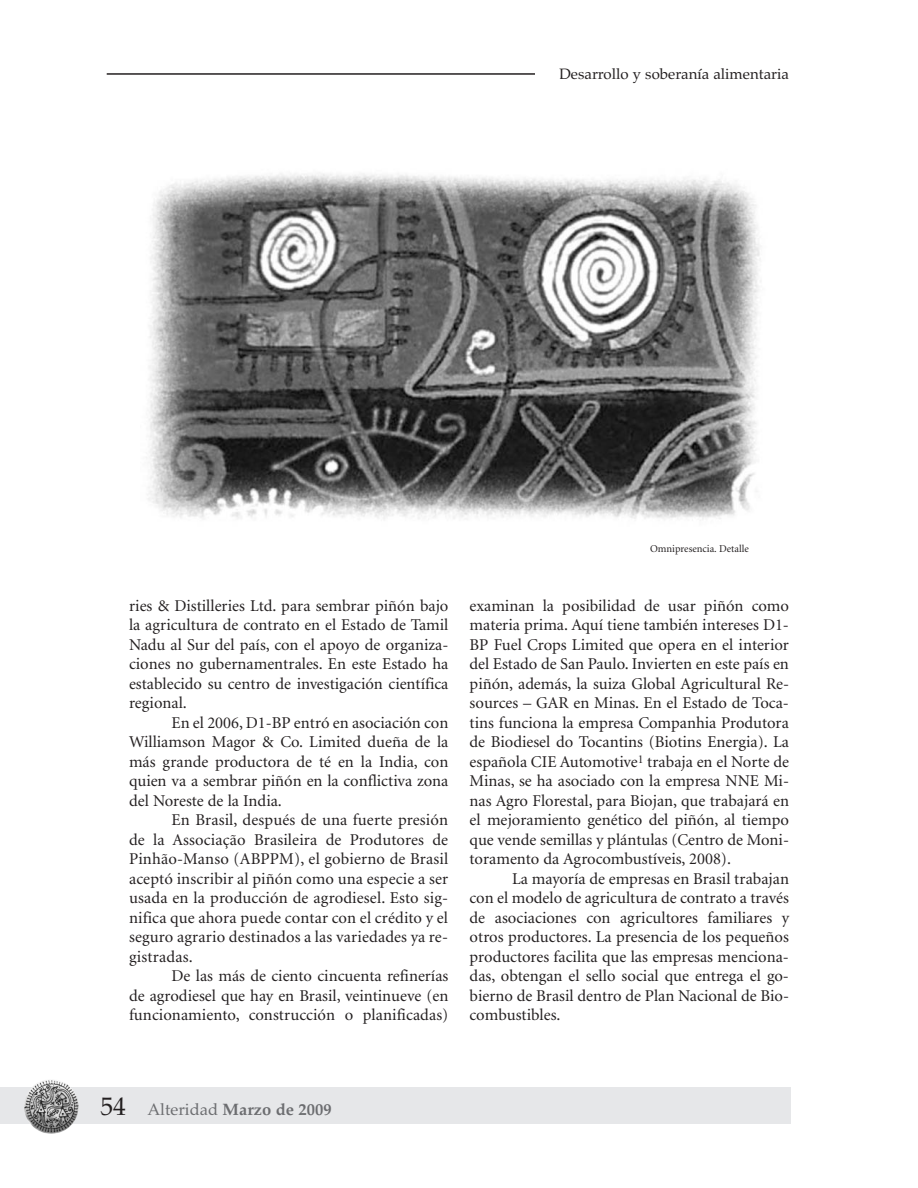
<style>
.page{position:relative;width:918px;height:1188px;background:#fff}
.page>*{position:absolute;margin:0;border:0;box-sizing:border-box;transform-origin:0 0}
.t1{font:16.5px/19.5px "Minion";color:#231f20;text-align:justify}
.t2{font:700 16.5px "Palatino";color:#6c6d70}
.t3{font:15px "Palatino";color:#231f20}
.t4{font:10.5px "Minion";color:#231f20}
.s1{font-weight:400;font-size:25.5px;color:#231f20}
.s2{font-weight:400}
</style>
<div class="page">
<div style="left:0;top:1087px;width:790px;height:37px;background:#e6e7e9"></div>
<hr style="left:107px;top:73px;width:575px;height:2px;background:#231f20">
<div style="left:535px;top:64px;width:255px;height:23px;background:#fff"></div>
<img style="left:24px;top:1080px;width:55px;height:54px">
<img style="left:146px;top:173px;width:615px;height:347px">
<p class="t3" style="left:559px;top:65px;width:231px">Desarrollo y soberanía alimentaria</p>
<p class="t1" style="left:129px;top:597px;width:321px">ries &amp; Distilleries Ltd. para sembrar piñón bajo la agricultura de contrato en el Estado de Tamil Nadu al Sur del país, con el apoyo de organiza&shy;ciones no gubernamentrales. En este Estado ha establecido su centro de investigación científica regional.</p>
<p class="t1" style="left:129px;top:714px;width:321px;text-indent:43px">En el 2006, D1-BP entró en asociación con Williamson Magor &amp; Co. Limited dueña de la más grande productora de té en la India, con quien va a sembrar piñón en la conflictiva zona del Noreste de la India.</p>
<p class="t1" style="left:129px;top:811px;width:321px;text-indent:43px">En Brasil, después de una fuerte presión de la Associação Brasileira de Produtores de Pinhão-Manso (ABPPM), el gobierno de Brasil aceptó inscribir al piñón como una especie a ser usada en la producción de agrodiesel. Esto sig&shy;nifica que ahora puede contar con el crédito y el seguro agrario destinados a las variedades ya re&shy;gistradas.</p>
<p class="t1" style="left:129px;top:967px;width:321px;text-indent:43px">De las más de ciento cincuenta refinerías de agrodiesel que hay en Brasil, veintinueve (en funcionamiento, construcción o planificadas)</p>
<p class="t4" style="left:650px;top:545px;width:100px">Omnipresencia. Detalle</p>
<p class="t1" style="left:470px;top:597px;width:321px">examinan la posibilidad de usar piñón como materia prima. Aquí tiene también intereses D1- BP Fuel Crops Limited que opera en el interior del Estado de San Paulo. Invierten en este país en piñón, además, la suiza Global Agricultural Re&shy;sources – GAR en Minas. En el Estado de Toca&shy;tins funciona la empresa Companhia Produtora de Biodiesel do Tocantins (Biotins Energia). La española CIE Automotive<sup>1</sup> trabaja en el Norte de Minas, se ha asociado con la empresa NNE Mi&shy;nas Agro Florestal, para Biojan, que trabajará en el mejoramiento genético del piñón, al tiempo que vende semillas y plántulas (Centro de Moni&shy;toramento da Agrocombustíveis, 2008).</p>
<p class="t1" style="left:470px;top:870px;width:321px;text-indent:43px">La mayoría de empresas en Brasil trabajan con el modelo de agricultura de contrato a través de asociaciones con agricultores familiares y otros productores. La presencia de los pequeños productores facilita que las empresas menciona&shy;das, obtengan el sello social que entrega el go&shy;bierno de Brasil dentro de Plan Nacional de Bio&shy;combustibles.</p>
<p class="t2" style="left:101px;top:1100px;width:233px"><span class="s1">54</span> <span class="s2">Alteridad</span> Marzo de 2009</p>
</div>
